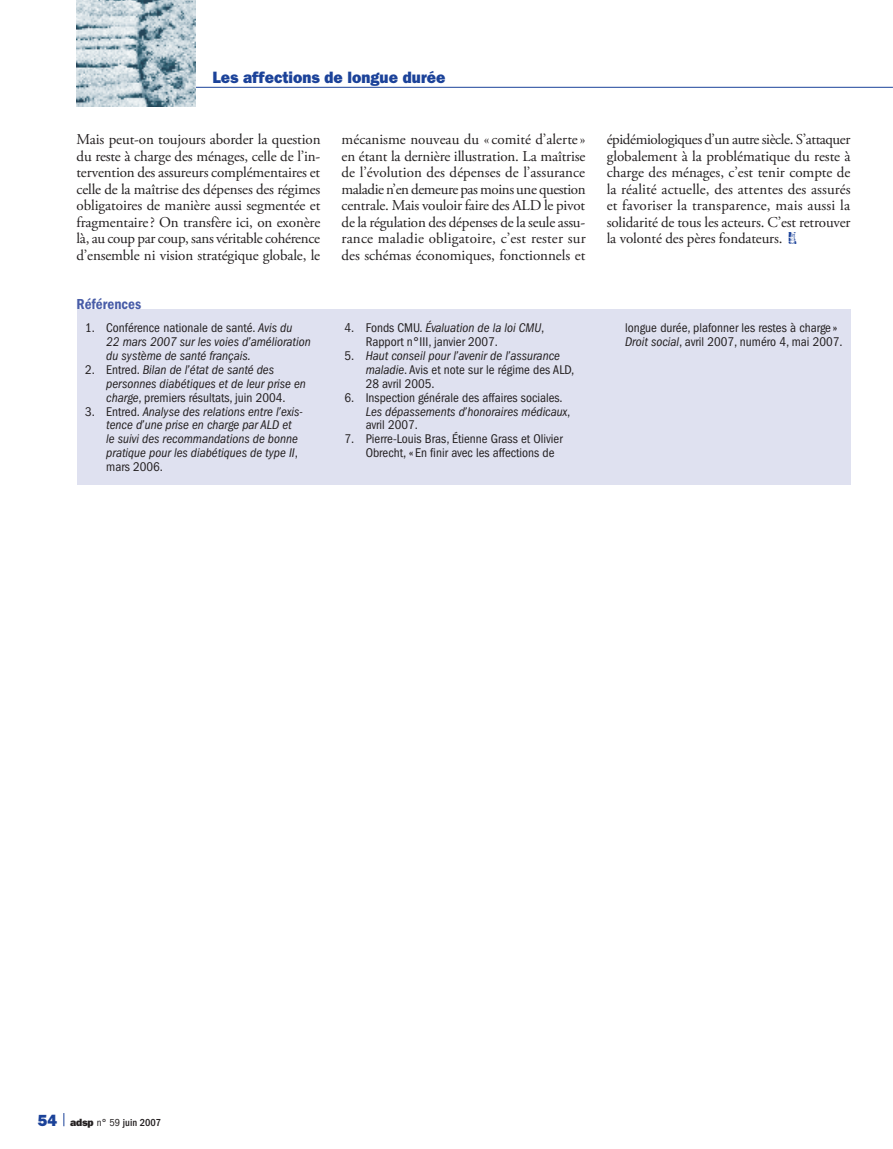
<style>
.page{position:relative;width:893px;height:1149px;background:#fff}
.page>*{position:absolute;margin:0;border:0;box-sizing:border-box;transform-origin:0 0}
.t1{font:16.5px "ITC Franklin Gothic Std Hvy";color:#1b4299;scale:.94 1}
.t2{font:15px/16.5px "Adobe Garamond Pro";letter-spacing:-.01em;color:#231f20;text-align:justify}
.t3{font:15px "ITC Franklin Gothic Std Dm Cd";color:#495da8}
.t4{font:condensed 13.05px/14px "ITC Franklin Gothic Std";color:#231f20}
.t5{font:italic condensed 13.05px/14px "ITC Franklin Gothic Std";color:#231f20}
.t6{font:500 condensed 10.5px "ITC Franklin Gothic Std";color:#231f20}
.s1{font-family:"Ph Fpictos";font-weight:600;color:#1b4299}
.s2{font-style:normal}
.s3{font-style:italic}
.s4{font-family:"ITC Franklin Gothic Std Hvy";font-weight:400;font-stretch:normal;font-size:16.2px;color:#1b4299}
.s5{font-family:"ITC Franklin Gothic Std Hvy";font-weight:400;font-stretch:normal}
.s6{font-weight:400}
</style>
<div class="page">
<hr style="left:142px;top:87px;width:751px;height:1px;background:#1b4299">
<svg style="left:64px;top:1113px;width:1px;height:12px"></svg>
<img style="left:77px;top:0;width:119px;height:106px">
<div style="left:77px;top:309px;width:773px;height:175px;background:#dfe1f0"></div>
<p class="t1" style="left:213px;top:68px;width:249px">Les affections de longue durée</p>
<p class="t2" style="left:77px;top:132px;width:246px">Mais peut-on toujours aborder la question du reste à charge des ménages, celle de l’in&shy;tervention des assureurs complémentaires et celle de la maîtrise des dépenses des régimes obligatoires de manière aussi segmentée et fragmentaire? On transfère ici, on exonère là, au coup par coup, sans véritable cohérence d’ensemble ni vision stratégique globale, le</p>
<p class="t2" style="left:342px;top:132px;width:246px">mécanisme nouveau du « comité d’alerte» en étant la dernière illustration. La maîtrise de l’évolution des dépenses de l’assurance maladie n’en demeure pas moins une question centrale. Mais vouloir faire des ALD le pivot de la régulation des dépenses de la seule assu&shy;rance maladie obligatoire, c’est rester sur des schémas économiques, fonctionnels et</p>
<p class="t2" style="left:607px;top:132px;width:246px">épidémiologiques d’un autre siècle. S’attaquer globalement à la problématique du reste à charge des ménages, c’est tenir compte de la réalité actuelle, des attentes des assurés et favoriser la transparence, mais aussi la solidarité de tous les acteurs. C’est retrouver la volonté des pères fondateurs. <span class="s1">V</span></p>
<p class="t3" style="left:77px;top:295px;width:66px">Références</p>
<p class="t5" style="left:106px;top:320px;width:206px;text-indent:-21px"><span class="s2">1. Conférence nationale de santé.</span> Avis du<br>22 mars 2007 sur les voies d’amélioration du système de santé français.</p>
<p class="t5" style="left:106px;top:362px;width:201px;text-indent:-21px"><span class="s2">2. Entred.</span> Bilan de l’état de santé des personnes diabétiques et de leur prise en charge<span class="s2">, premiers résultats, juin 2004.</span></p>
<p class="t5" style="left:106px;top:404px;width:198px;text-indent:-21px"><span class="s2">3. Entred.</span> Analyse des relations entre l’exis‑ tence d’une prise en charge par ALD et le suivi des recommandations de bonne pratique pour les diabétiques de type II<span class="s2">, mars 2006.</span></p>
<p class="t4" style="left:366px;top:320px;width:180px;text-indent:-21px">4. Fonds CMU. <span class="s3">Évaluation de la loi CMU</span>,<br>Rapport n°III, janvier 2007.</p>
<p class="t4" style="left:366px;top:348px;width:210px;text-indent:-21px">5. <span class="s3">Haut conseil pour l’avenir de l’assurance maladie</span>. Avis et note sur le régime des ALD,<br>28 avril 2005.</p>
<p class="t4" style="left:366px;top:390px;width:206px;text-indent:-21px">6. Inspection générale des affaires sociales.<br><span class="s3">Les dépassements d’honoraires médicaux</span>, avril 2007.</p>
<p class="t4" style="left:366px;top:432px;width:199px;text-indent:-21px">7. Pierre-Louis Bras, Étienne Grass et Olivier<br>Obrecht, « En finir avec les affections de</p>
<p class="t4" style="left:625px;top:320px;width:219px">longue durée, plafonner les restes à charge »<br><span class="s3">Droit social</span>, avril 2007, numéro 4, mai 2007.</p>
<p class="t6" style="left:38px;top:1115px;width:125px"><span class="s4">54</span> <span class="s5">adsp</span> <span class="s6">n° 59</span> juin 2007</p>
</div>
